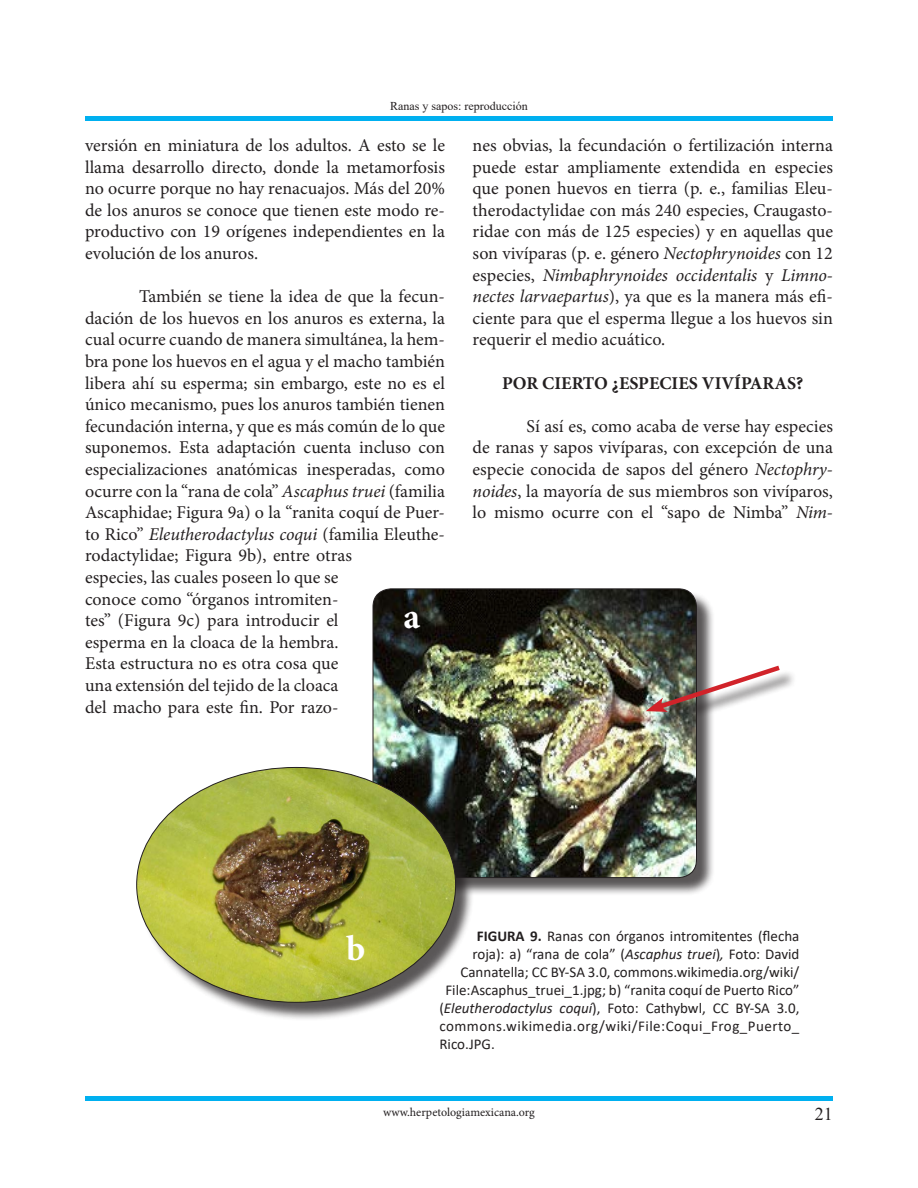
<style>
.page{position:relative;width:918px;height:1188px;background:#fff}
.page>*{position:absolute;margin:0;border:0;box-sizing:border-box;transform-origin:0 0}
.t1{font:700 36px "Minion Pro";color:#fff}
.t2{font:18px/21.6px "Minion Pro";color:#231f20;text-align:justify}
.t3{font:700 18px "Minion Pro";color:#231f20}
.t4{font:18px "Times New Roman";color:#231f20}
.t5{font:15px "Calibri";color:#231f20}
.t6{font:15px "Calibri";letter-spacing:.03em;color:#231f20}
.t7{font:12px "Minion Pro";color:#231f20}
.t8{font:12px "Times New Roman";color:#231f20}
.s1{font-style:italic}
.s2{font-weight:700}
</style>
<div class="page">
<div style="left:85px;top:1096px;width:748px;height:5px;background:#00b0f0"></div>
<div style="left:85px;top:116px;width:748px;height:5px;background:#00b0f0"></div>
<div style="left:375px;top:591px;width:340px;height:306px;background:#231f20;opacity:.75"></div>
<img style="left:373px;top:589px;width:323px;height:289px">
<div style="left:139px;top:770px;width:336px;height:251px;background:#231f20;opacity:.75"></div>
<img style="left:137px;top:767px;width:319px;height:235px">
<div style="left:650px;top:669px;width:148px;height:61px;background:#231f20;opacity:.75"></div>
<img style="left:646px;top:663px;width:137px;height:50px">
<p class="t8" style="left:390px;top:98px;width:139px">Ranas y sapos: reproducción</p>
<p class="t2" style="left:85px;top:135px;width:362px">versión en miniatura de los adultos. A esto se le llama desarrollo directo, donde la metamorfosis no ocurre porque no hay renacuajos. Más del 20% de los anuros se conoce que tienen este modo re&shy;productivo con 19 orígenes independientes en la evolución de los anuros.</p>
<p class="t2" style="left:85px;top:286px;width:362px;text-align:left;text-indent:54px">También se tiene la idea de que la fecun&shy;dación de los huevos en los anuros es externa, la cual ocurre cuando de manera simultánea, la hem&shy;bra pone los huevos en el agua y el macho también libera ahí su esperma; sin embargo, este no es el único mecanismo, pues los anuros también tienen fecundación interna, y que es más común de lo que suponemos. Esta adaptación cuenta incluso con especializaciones anatómicas inesperadas, como ocurre con la “rana de cola” <span class="s1">Ascaphus truei</span> (familia Ascaphidae; Figura 9a) o la “ranita coquí de Puer&shy;to Rico” <span class="s1">Eleutherodactylus coqui</span> (familia Eleuthe&shy;rodactylidae; Figura 9b), entre otras<br>especies, las cuales poseen lo que se<br>conoce como “órganos intromiten-<br>tes” (Figura 9c) para introducir el<br>esperma en la cloaca de la hembra.<br>Esta estructura no es otra cosa que<br>una extensión del tejido de la cloaca<br>del macho para este fin. Por razo-</p>
<p class="t1" style="left:403px;top:591px;width:18px">a</p>
<p class="t2" style="left:473px;top:135px;width:362px">nes obvias, la fecundación o fertilización interna puede estar ampliamente extendida en especies que ponen huevos en tierra (p. e., familias Eleu&shy;therodactylidae con más 240 especies, Craugasto&shy;ridae con más de 125 especies) y en aquellas que son vivíparas (p. e. género <span class="s1">Nectophrynoides</span> con 12 especies, <span class="s1">Nimbaphrynoides occidentalis</span> y <span class="s1">Limno&shy;nectes larvaepartus</span>), ya que es la manera más efi&shy;ciente para que el esperma llegue a los huevos sin requerir el medio acuático.</p>
<p class="t3" style="left:502px;top:370px;width:303px">POR CIERTO ¿ESPECIES VIVÍPARAS?</p>
<p class="t2" style="left:473px;top:415px;width:362px;text-indent:54px">Sí así es, como acaba de verse hay especies de ranas y sapos vivíparas, con excepción de una especie conocida de sapos del género <span class="s1">Nectophry&shy;noides</span>, la mayoría de sus miembros son vivíparos, lo mismo ocurre con el “sapo de Nimba” <span class="s1">Nim-</span></p>
<p class="t1" style="left:346px;top:923px;width:21px">b</p>
<p class="t5" style="left:477px;top:926px;width:324px"><span class="s2">FIGURA 9.</span> Ranas con órganos intromitentes (flecha</p>
<p class="t5" style="left:472px;top:944px;width:328px">roja): a) “rana de cola” (<span class="s1">Ascaphus truei</span>)<span class="s1">,</span> Foto: David</p>
<p class="t5" style="left:460px;top:962px;width:340px">Cannatella; CC BY-SA 3.0, commons.wikimedia.org/wiki/</p>
<p class="t5" style="left:445px;top:980px;width:355px">File:Ascaphus_truei_1.jpg; b) “ranita coquí de Puerto Rico”</p>
<p class="t5" style="left:439px;top:998px;width:362px">(<span class="s1">Eleutherodactylus coquí</span>), Foto: Cathybwl, CC BY-SA 3.0,</p>
<p class="t6" style="left:439px;top:1016px;width:361px">commons.wikimedia.org/wiki/File:Coqui_Frog_Puerto_</p>
<p class="t5" style="left:439px;top:1034px;width:57px">Rico.JPG.</p>
<p class="t7" style="left:383px;top:1104px;width:153px">www.herpetologiamexicana.org</p>
<p class="t4" style="left:815px;top:1101px;width:19px">21</p>
</div>
